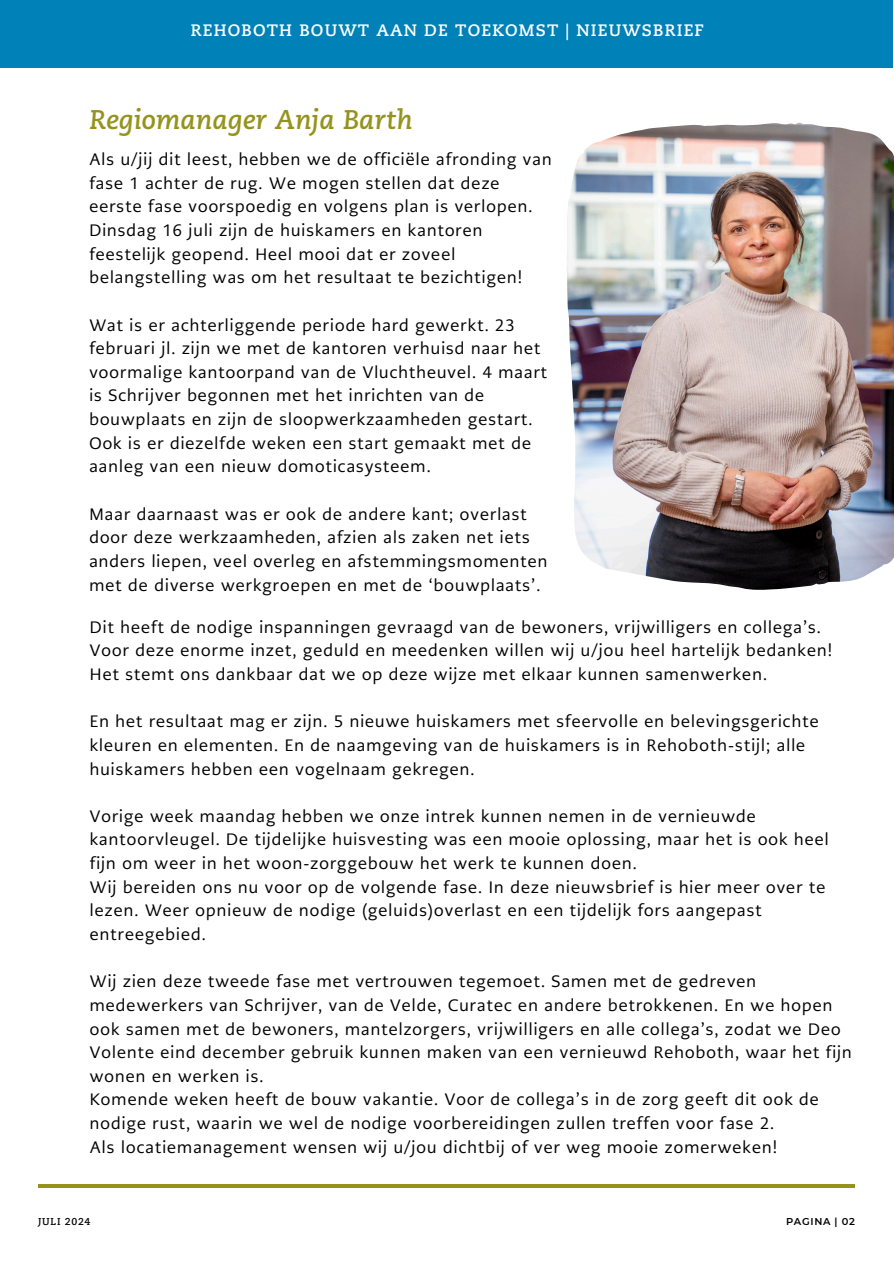
<style>
.page{position:relative;width:894px;height:1264px;background:#fff}
.page>*{position:absolute;margin:0;border:0;box-sizing:border-box;transform-origin:0 0}
.t1{font:italic 700 27px "Caecilia LT Pro 76";color:#95931e}
.t2{font:16.5px/23.7px "PMN Caecilia Sans Head";letter-spacing:.07em;color:#000}
.t3{font:700 16.5px "Caecilia LT Pro 75";letter-spacing:.07em;color:#fff}
.t4{font:600 9.9px "Montserrat";letter-spacing:.07em;color:#000}
.t5{font:700 9.9px "Caecilia LT Pro 75";letter-spacing:.07em;color:#000}
</style>
<div class="page">
<div style="left:0;top:0;width:892px;height:68px;background:#0081b7"></div>
<hr style="left:38px;top:1184px;width:817px;height:3px;background:#95931e">
<img style="left:567px;top:122px;width:326px;height:467px">
<p class="t3" style="left:191px;top:24px;width:514px">REHOBOTH BOUWT AAN DE TOEKOMST | NIEUWSBRIEF</p>
<h3 class="t1" style="left:89px;top:108px;width:325px">Regiomanager Anja Barth</h3>
<h3 class="t2" style="left:89px;top:147px;width:463px">Als u/jij dit leest, hebben we de officiële afronding van fase 1 achter de rug. We mogen stellen dat deze eerste fase voorspoedig en volgens plan is verlopen.<br>Dinsdag 16 juli zijn de huiskamers en kantoren feestelijk geopend. Heel mooi dat er zoveel belangstelling was om het resultaat te bezichtigen!</h3>
<h3 class="t2" style="left:89px;top:313px;width:459px">Wat is er achterliggende periode hard gewerkt. 23 februari jl. zijn we met de kantoren verhuisd naar het voormalige kantoorpand van de Vluchtheuvel. 4 maart is Schrijver begonnen met het inrichten van de bouwplaats en zijn de sloopwerkzaamheden gestart.<br>Ook is er diezelfde weken een start gemaakt met de aanleg van een nieuw domoticasysteem.</h3>
<h3 class="t2" style="left:89px;top:502px;width:459px">Maar daarnaast was er ook de andere kant; overlast door deze werkzaamheden, afzien als zaken net iets anders liepen, veel overleg en afstemmingsmomenten met de diverse werkgroepen en met de ‘bouwplaats’.</h3>
<h3 class="t2" style="left:90px;top:615px;width:743px">Dit heeft de nodige inspanningen gevraagd van de bewoners, vrijwilligers en collega’s.<br>Voor deze enorme inzet, geduld en meedenken willen wij u/jou heel hartelijk bedanken!<br>Het stemt ons dankbaar dat we op deze wijze met elkaar kunnen samenwerken.</h3>
<h3 class="t2" style="left:90px;top:709px;width:730px">En het resultaat mag er zijn. 5 nieuwe huiskamers met sfeervolle en belevingsgerichte kleuren en elementen. En de naamgeving van de huiskamers is in Rehoboth-stijl; alle huiskamers hebben een vogelnaam gekregen.</h3>
<h3 class="t2" style="left:90px;top:804px;width:740px">Vorige week maandag hebben we onze intrek kunnen nemen in de vernieuwde kantoorvleugel. De tijdelijke huisvesting was een mooie oplossing, maar het is ook heel fijn om weer in het woon-zorggebouw het werk te kunnen doen.<br>Wij bereiden ons nu voor op de volgende fase. In deze nieuwsbrief is hier meer over te lezen. Weer opnieuw de nodige (geluids)overlast en een tijdelijk fors aangepast entreegebied.</h3>
<p class="t2" style="left:90px;top:969px;width:763px">Wij zien deze tweede fase met vertrouwen tegemoet. Samen met de gedreven medewerkers van Schrijver, van de Velde, Curatec en andere betrokkenen. En we hopen ook samen met de bewoners, mantelzorgers, vrijwilligers en alle collega’s, zodat we Deo Volente eind december gebruik kunnen maken van een vernieuwd Rehoboth, waar het fijn wonen en werken is.<br>Komende weken heeft de bouw vakantie. Voor de collega’s in de zorg geeft dit ook de nodige rust, waarin we wel de nodige voorbereidingen zullen treffen voor fase 2.<br>Als locatiemanagement wensen wij u/jou dichtbij of ver weg mooie zomerweken!</p>
<h2 class="t5" style="left:38px;top:1216px;width:54px">JULI 2024</h2>
<h1 class="t4" style="left:785px;top:1214px;width:70px">PAGINA | 02</h1>
</div>
